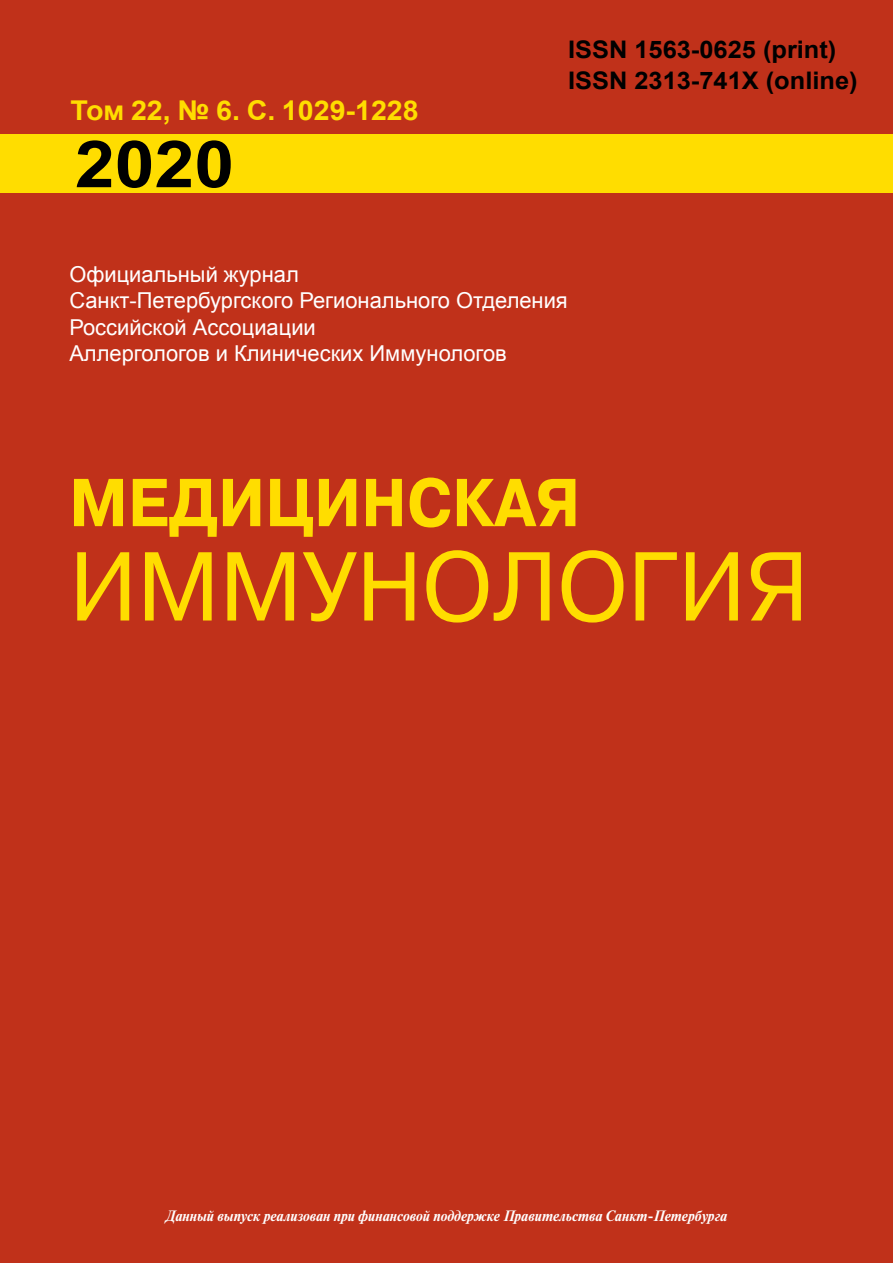
<style>
.page{position:relative;width:893px;height:1263px;background:#c0311a}
.page>*{position:absolute;margin:0;border:0;box-sizing:border-box;transform-origin:0 0}
.t1{font:97.5px "Pragmatica C";color:#fd0;scale:.95 1}
.t2{font:700 67.5px "Pragmatica C";letter-spacing:.005em;color:#fd0;scale:.91 1}
.t3{font:700 65.1px "Arial";color:#000;scale:1.1 1}
.t4{font:700 27.3px "Arial";color:#fd0;scale:1.05 1}
.t5{font:700 24.15px/31.5px "Arial";color:#000;scale:1.05 1}
.t6{font:21.9px/26.2px "Arial";color:#fff}
.t7{font:italic 700 15px "Newton C";color:#fff;scale:.95 1}
</style>
<div class="page">
<div style="left:0;top:134px;width:893px;height:59px;background:#fd0"></div>
<p class="t4" style="left:70px;top:91px;width:333px">Том 22, № 6. C. 1029-1228</p>
<h3 class="t3" style="left:75px;top:118px;width:146px">2020</h3>
<p class="t5" style="left:568px;top:34px;width:277px">ISSN 1563-0625 (print)<br>ISSN 2313-741X (online)</p>
<p class="t6" style="left:69px;top:261px;width:500px">Официальный журнал<br>Санкт-Петербургского Регионального Отделения Российской Ассоциации<br>Аллергологов и Клинических Иммунологов</p>
<h2 class="t2" style="left:69px;top:465px;width:563px">МЕДИЦИНСКАЯ</h2>
<h1 class="t1" style="left:69px;top:533px;width:780px">ИММУНОЛОГИЯ</h1>
<p class="t7" style="left:166px;top:1207px;width:593px">Данный выпуск реализован при финансовой поддержке Правительства Санкт-Петербурга</p>
</div>
